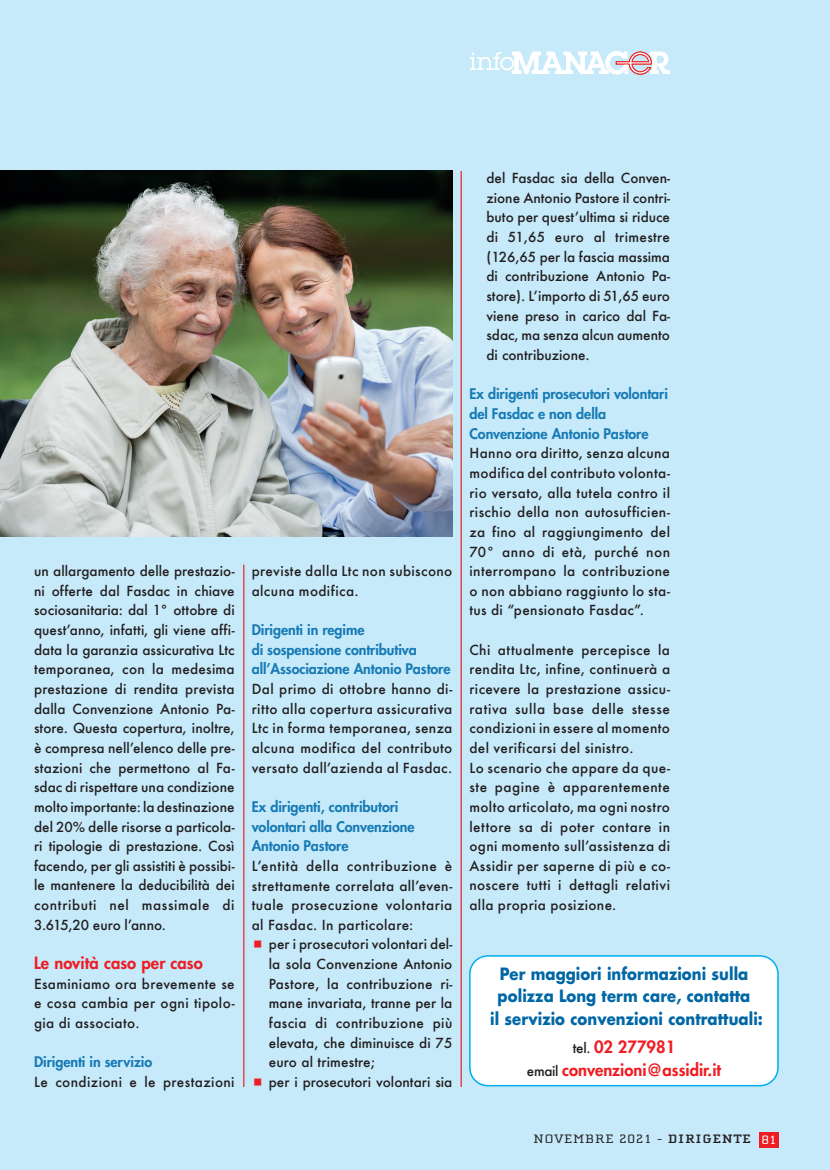
<style>
.page{position:relative;width:830px;height:1170px;background:#fff}
.page>*{position:absolute;margin:0;border:0;box-sizing:border-box;transform-origin:0 0}
.t1{font:700 16.5px/22.5px "Futura";letter-spacing:.005em;color:#0067a5;text-align:center;scale:.9 1}
.t2{font:800 16.5px/22.5px "Futura";color:#ee1d23;text-align:center}
.t3{font:800 14.25px/19.6px "Futura";letter-spacing:-.005em;color:#177ab4}
.t4{font:500 13.5px/19.6px "Futura";letter-spacing:.03em;color:#231f20;text-align:justify}
.t5{font:500 13.5px/19.6px "Futura";letter-spacing:.01em;color:#231f20}
.t6{font:12.6px "Cholla Slab";letter-spacing:.05em;color:#231f20;scale:1.2 1}
.s1{font-weight:500;font-size:13.5px;color:#231f20}
.s2{font-weight:700}
.s3{color:#fff}
</style>
<div class="page">
<div style="left:0;top:0;width:829px;height:1169px;background:#c6eafa"></div>
<svg style="left:470px;top:51px;width:199px;height:23px"></svg>
<div style="left:758px;top:1131px;width:20px;height:16px;background:#ee1d23"></div>
<hr style="left:460px;top:171px;width:1px;height:915px;background:#ee1d23">
<hr style="left:243px;top:564px;width:1px;height:522px;background:#ee1d23">
<div style="left:469px;top:955px;width:308px;height:130px;background:#fff;border-radius:18px"></div>
<div style="left:469px;top:955px;width:309px;height:131px;border:2px solid #00aeef;border-radius:18px"></div>
<img style="left:0;top:171px;width:452px;height:366px">
<p class="t4" style="left:34px;top:561px;width:202px">un allargamento delle prestazio&shy;ni offerte dal Fasdac in chiave sociosanitaria: dal 1° ottobre di quest’anno, infatti, gli viene affi&shy;data la garanzia assicurativa Ltc temporanea, con la medesima prestazione di rendita prevista dalla Convenzione Antonio Pa&shy;store. Questa copertura, inoltre, è compresa nell’elenco delle pre&shy;stazioni che permettono al Fa&shy;sdac di rispettare una condizione molto importante: la destinazione del 20% delle risorse a particola&shy;ri tipologie di prestazione. Così facendo, per gli assistiti è possibi&shy;le mantenere la deducibilità dei contributi nel massimale di 3.615,20 euro l’anno.</p>
<p class="t2" style="left:34px;top:951px;width:170px">Le novità caso per caso</p>
<p class="t4" style="left:34px;top:973px;width:202px">Esaminiamo ora brevemente se e cosa cambia per ogni tipolo&shy;gia di associato.</p>
<p class="t3" style="left:34px;top:1051px;width:120px">Dirigenti in servizio</p>
<p class="t4" style="left:34px;top:1071px;width:202px">Le condizioni e le prestazioni</p>
<p class="t4" style="left:251px;top:561px;width:202px">previste dalla Ltc non subiscono alcuna modifica.</p>
<p class="t3" style="left:251px;top:619px;width:200px">Dirigenti in regime<br>di sospensione contributiva all’Associazione Antonio Pastore</p>
<p class="t4" style="left:251px;top:679px;width:202px">Dal primo di ottobre hanno di&shy;ritto alla copertura assicurativa Ltc in forma temporanea, senza alcuna modifica del contributo versato dall’azienda al Fasdac.</p>
<p class="t3" style="left:251px;top:796px;width:164px">Ex dirigenti, contributori volontari alla Convenzione<br>Antonio Pastore</p>
<p class="t4" style="left:251px;top:855px;width:202px">L’entità della contribuzione è strettamente correlata all’even&shy;tuale prosecuzione volontaria al Fasdac. In particolare:</p>
<p class="t5" style="left:268px;top:934px;width:185px">per i prosecutori volontari del&shy;la sola Convenzione Antonio<br>Pastore, la contribuzione ri&shy;mane invariata, tranne per la fascia di contribuzione più elevata, che diminuisce di 75 euro al trimestre;<br>per i prosecutori volontari sia</p>
<p class="t4" style="left:486px;top:168px;width:185px">del Fasdac sia della Conven&shy;zione Antonio Pastore il contri&shy;buto per quest’ultima si riduce di 51,65 euro al trimestre (126,65 per la fascia massima di contribuzione Antonio Pa&shy;store). L’importo di 51,65 euro viene preso in carico dal Fa&shy;sdac, ma senza alcun aumento di contribuzione.</p>
<p class="t3" style="left:469px;top:384px;width:200px">Ex dirigenti prosecutori volontari del Fasdac e non della<br>Convenzione Antonio Pastore</p>
<p class="t4" style="left:469px;top:443px;width:202px">Hanno ora diritto, senza alcuna modifica del contributo volonta&shy;rio versato, alla tutela contro il rischio della non autosufficien&shy;za fino al raggiungimento del 70° anno di età, purché non interrompano la contribuzione o non abbiano raggiunto lo sta&shy;tus di “pensionato Fasdac”.</p>
<p class="t4" style="left:469px;top:639px;width:202px;text-align:left">Chi attualmente percepisce la rendita Ltc, infine, continuerà a ricevere la prestazione assicu&shy;rativa sulla base delle stesse condizioni in essere al momento del verificarsi del sinistro.<br>Lo scenario che appare da que&shy;ste pagine è apparentemente molto articolato, ma ogni nostro lettore sa di poter contare in ogni momento sull’assistenza di<br>Assidir per saperne di più e co&shy;noscere tutti i dettagli relativi alla propria posizione.</p>
<p class="t1" style="left:490px;top:961px;width:304px">Per maggiori informazioni sulla polizza Long term care, contatta<br>il servizio convenzioni contrattuali:</p>
<p class="t2" style="left:526px;top:1035px;width:195px"><span class="s1">tel.</span> 02 277981<br><span class="s1">email</span> convenzioni@assidir.it</p>
<p class="t6" style="left:533px;top:1132px;width:204px">NOVEMBRE 2021 - <span class="s2">DIRIGENTE</span> <span class="s3">81</span></p>
</div>
